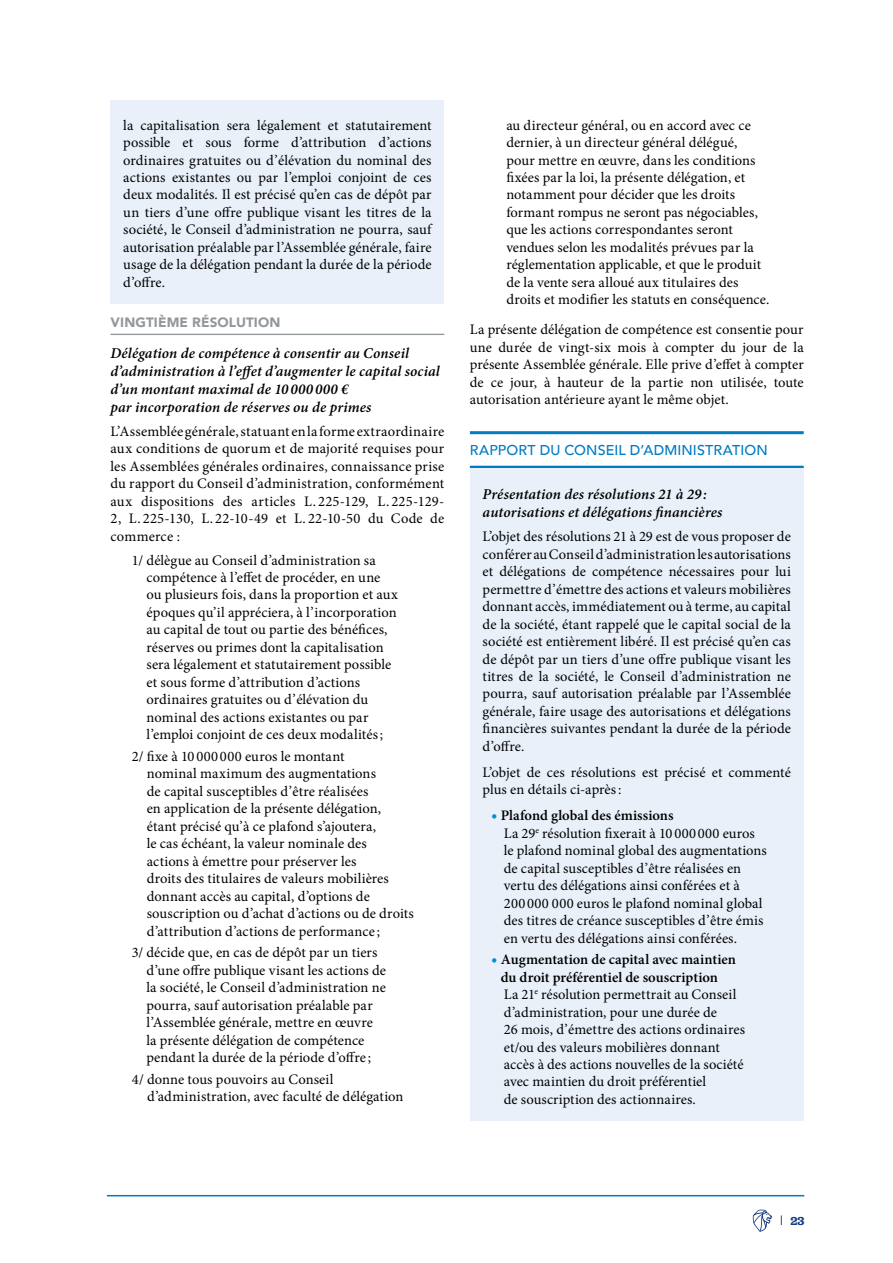
<style>
.page{position:relative;width:893px;height:1263px;background:#fff}
.page>*{position:absolute;margin:0;border:0;box-sizing:border-box;transform-origin:0 0}
.t1{font:italic 600 15px/18px "Minion Pro";letter-spacing:.01em;color:#000}
.t2{font:14.55px/17.4px "Minion Pro";letter-spacing:.005em;color:#000}
.t3{font:500 14.25px "Avenir";letter-spacing:.01em;color:#007bc4}
.t4{font:900 13.5px "Avenir";letter-spacing:.01em;color:#91989c}
.t5{font:600 12px "Jubilat";color:#163d82}
.s1{font-size:16.5px;color:#0090d7}
.s2{font-weight:600}
.s3{font-family:"Avenir";font-weight:400;font-size:13.5px}
</style>
<div class="page">
<svg style="left:753px;top:1209px;width:19px;height:23px"></svg>
<hr style="left:107px;top:1195px;width:697px;height:1px;background:#007bc4">
<div style="left:111px;top:100px;width:333px;height:204px;background:#eaf0fa"></div>
<hr style="left:111px;top:334px;width:333px;height:1px;background:#91989c">
<hr style="left:470px;top:431px;width:334px;height:3px;background:#007bc4">
<hr style="left:470px;top:466px;width:334px;height:3px;background:#007bc4">
<div style="left:470px;top:469px;width:334px;height:65px;background:#eaf0fa"></div>
<div style="left:470px;top:512px;width:334px;height:255px;background:#eaf0fa"></div>
<div style="left:470px;top:747px;width:334px;height:64px;background:#eaf0fa"></div>
<div style="left:470px;top:808px;width:334px;height:151px;background:#eaf0fa"></div>
<div style="left:470px;top:933px;width:334px;height:65px;background:#eaf0fa"></div>
<div style="left:470px;top:969px;width:334px;height:151px;background:#eaf0fa"></div>
<p class="t2" style="left:123px;top:116px;width:310px;text-align:justify">la capitalisation sera légalement et statutairement possible et sous forme d’attribution d’actions ordinaires gratuites ou d’élévation du nominal des actions existantes ou par l’emploi conjoint de ces deux modalités. Il est précisé qu’en cas de dépôt par un tiers d’une offre publique visant les titres de la société, le Conseil d’administration ne pourra, sauf autorisation préalable par l’Assemblée générale, faire usage de la délégation pendant la durée de la période d’offre.</p>
<p class="t4" style="left:111px;top:311px;width:171px">VINGTIÈME RÉSOLUTION</p>
<p class="t1" style="left:111px;top:344px;width:331px">Délégation de compétence à consentir au Conseil d’administration à l’effet d’augmenter le capital social d’un montant maximal de 10 000 000 €<br>par incorporation de réserves ou de primes</p>
<p class="t2" style="left:111px;top:423px;width:335px;text-align:justify">L’Assemblée générale, statuant en la forme extraordinaire aux conditions de quorum et de majorité requises pour les Assemblées générales ordinaires, connaissance prise du rapport du Conseil d’administration, conformément aux dispositions des articles L. 225-129, L. 225-129- 2, L. 225-130, L. 22-10-49 et L. 22-10-50 du Code de commerce :</p>
<p class="t2" style="left:147px;top:551px;width:253px;text-indent:-15px">1/ délègue au Conseil d’administration sa compétence à l’effet de procéder, en une ou plusieurs fois, dans la proportion et aux époques qu’il appréciera, à l’incorporation au capital de tout ou partie des bénéfices, réserves ou primes dont la capitalisation sera légalement et statutairement possible et sous forme d’attribution d’actions ordinaires gratuites ou d’élévation du nominal des actions existantes ou par l’emploi conjoint de ces deux modalités;</p>
<p class="t2" style="left:147px;top:748px;width:269px;text-indent:-15px">2/ fixe à 10 000 000 euros le montant<br>nominal maximum des augmentations<br>de capital susceptibles d’être réalisées<br>en application de la présente délégation, étant précisé qu’à ce plafond s’ajoutera,<br>le cas échéant, la valeur nominale des<br>actions à émettre pour préserver les<br>droits des titulaires de valeurs mobilières donnant accès au capital, d’options de souscription ou d’achat d’actions ou de droits d’attribution d’actions de performance ;</p>
<p class="t2" style="left:147px;top:944px;width:241px;text-indent:-15px">3/ décide que, en cas de dépôt par un tiers d’une offre publique visant les actions de la société, le Conseil d’administration ne pourra, sauf autorisation préalable par l’Assemblée générale, mettre en œuvre la présente délégation de compétence pendant la durée de la période d’offre ;</p>
<p class="t2" style="left:147px;top:1070px;width:258px;text-indent:-15px">4/ donne tous pouvoirs au Conseil d’administration, avec faculté de délégation</p>
<p class="t2" style="left:506px;top:116px;width:265px">au directeur général, ou en accord avec ce dernier, à un directeur général délégué, pour mettre en œuvre, dans les conditions fixées par la loi, la présente délégation, et notamment pour décider que les droits formant rompus ne seront pas négociables, que les actions correspondantes seront vendues selon les modalités prévues par la réglementation applicable, et que le produit de la vente sera alloué aux titulaires des droits et modifier les statuts en conséquence.</p>
<p class="t2" style="left:470px;top:321px;width:335px;text-align:justify">La présente délégation de compétence est consentie pour une durée de vingt-six mois à compter du jour de la présente Assemblée générale. Elle prive d’effet à compter de ce jour, à hauteur de la partie non utilisée, toute autorisation antérieure ayant le même objet.</p>
<p class="t3" style="left:470px;top:438px;width:299px">RAPPORT DU CONSEIL D’ADMINISTRATION</p>
<p class="t1" style="left:483px;top:485px;width:241px">Présentation des résolutions 21 à 29 : autorisations et délégations financières</p>
<p class="t2" style="left:483px;top:528px;width:310px;text-align:justify">L’objet des résolutions 21 à 29 est de vous proposer de conférer au Conseil d’administration les autorisations et délégations de compétence nécessaires pour lui permettre d’émettre des actions et valeurs mobilières donnant accès, immédiatement ou à terme, au capital de la société, étant rappelé que le capital social de la société est entièrement libéré. Il est précisé qu’en cas de dépôt par un tiers d’une offre publique visant les titres de la société, le Conseil d’administration ne pourra, sauf autorisation préalable par l’Assemblée générale, faire usage des autorisations et délégations financières suivantes pendant la durée de la période d’offre.</p>
<p class="t2" style="left:483px;top:763px;width:310px">L’objet de ces résolutions est précisé et commenté plus en détails ci-après:</p>
<p class="t2" style="left:504px;top:807px;width:264px;text-indent:-13px"><span class="s1">•</span> <span class="s2">Plafond global des émissions<br></span>La 29<sup>e</sup> résolution fixerait à 10000000 euros le plafond nominal global des augmentations de capital susceptibles d’être réalisées en vertu des délégations ainsi conférées et à 200000 000 euros le plafond nominal global des titres de créance susceptibles d’être émis en vertu des délégations ainsi conférées.</p>
<p class="t2" style="left:501px;top:951px;width:246px;text-indent:-10px"><span class="s1">•</span> <span class="s2">Augmentation de capital avec maintien du droit préférentiel de souscription<br></span>La 21<sup>e</sup> résolution permettrait au Conseil d’administration, pour une durée de<br>26 mois, d’émettre des actions ordinaires et/ou des valeurs mobilières donnant accès à des actions nouvelles de la société avec maintien du droit préférentiel<br>de souscription des actionnaires.</p>
<p class="t5" style="left:780px;top:1214px;width:26px"><span class="s3">I</span> 23</p>
</div>
